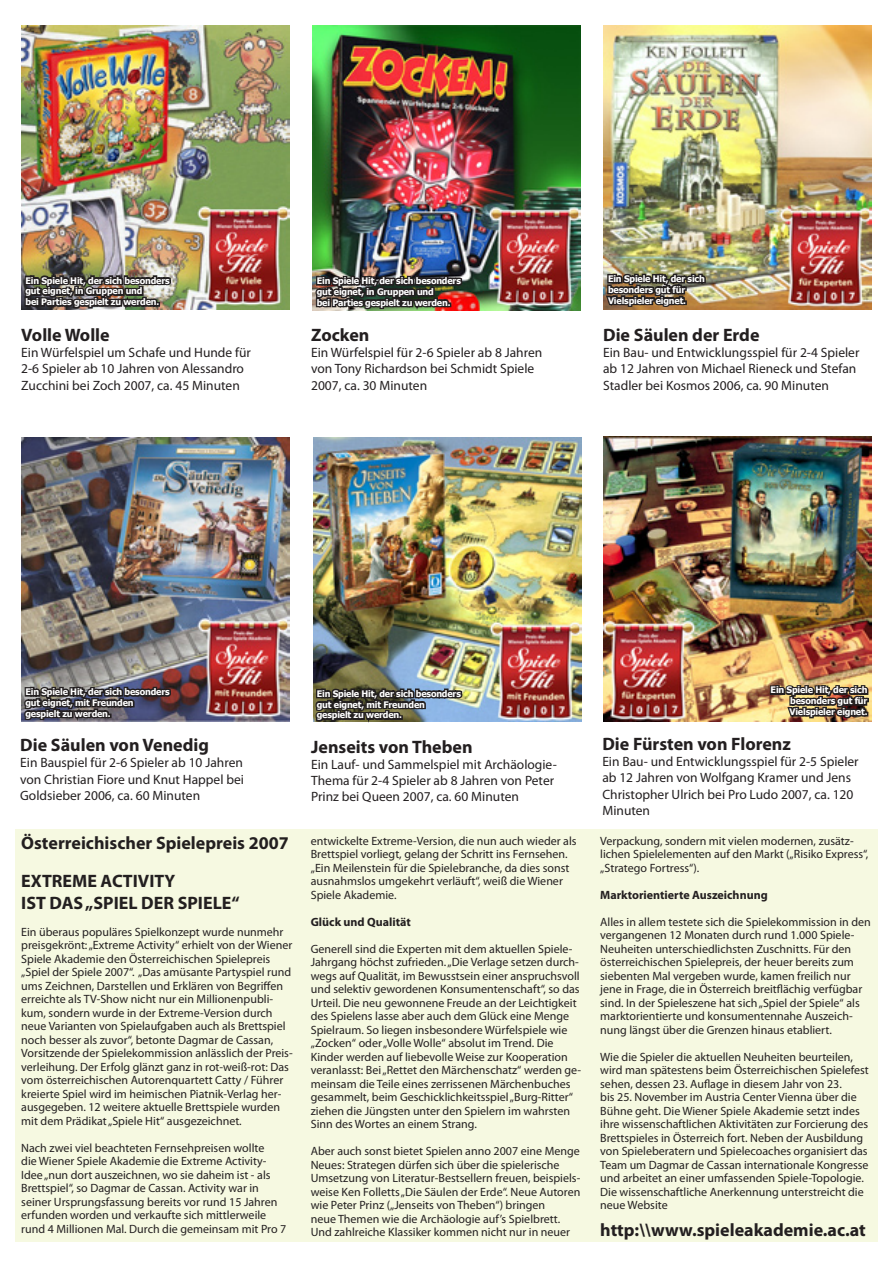
<style>
.page{position:relative;width:893px;height:1263px;background:#fff}
.page>*{position:absolute;margin:0;border:0;box-sizing:border-box;transform-origin:0 0}
.t1{font:700 18px/21.6px "Myriad Pro";color:#231f20}
.t2{font:13.5px/16.2px "Myriad Pro";color:#231f20}
.t3{font:12px/13.5px "Myriad Pro";color:#231f20}
.t4{font:700 12px "Myriad Pro";color:#231f20}
.t5{font:700 9px/10.8px "Tahoma";letter-spacing:-.02em;color:#fff;text-align:right}
</style>
<div class="page">
<img style="left:21px;top:26px;width:268px;height:284px">
<img style="left:313px;top:26px;width:267px;height:284px">
<img style="left:604px;top:26px;width:268px;height:284px">
<img style="left:21px;top:437px;width:268px;height:284px">
<img style="left:313px;top:437px;width:268px;height:284px">
<img style="left:604px;top:437px;width:268px;height:284px">
<img style="left:313px;top:274px;width:152px;height:37px">
<img style="left:768px;top:683px;width:103px;height:39px">
<svg style="left:22px;top:685px;width:152px;height:37px;background:#443f4a"></svg>
<svg style="left:313px;top:687px;width:152px;height:36px;background:#515657"></svg>
<img style="left:22px;top:273px;width:152px;height:37px">
<img style="left:604px;top:272px;width:103px;height:38px">
<div style="left:15px;top:829px;width:862px;height:413px;background:#f6f9e1"></div>
<p class="t5" style="left:26px;top:274px;width:146px">Ein Spiele Hit, der sich besonders</p>
<p class="t5" style="left:26px;top:285px;width:119px">gut eignet, in Gruppen und</p>
<p class="t5" style="left:26px;top:296px;width:135px">bei Parties gespielt zu werden.</p>
<p class="t1" style="left:21px;top:323px;width:90px">Volle Wolle</p>
<p class="t2" style="left:21px;top:344px;width:231px">Ein Würfelspiel um Schafe und Hunde für<br>2-6 Spieler ab 10 Jahren von Alessandro<br>Zucchini bei Zoch 2007, ca. 45 Minuten</p>
<p class="t5" style="left:317px;top:275px;width:146px">Ein Spiele Hit, der sich besonders</p>
<p class="t5" style="left:317px;top:286px;width:119px">gut eignet, in Gruppen und</p>
<p class="t5" style="left:317px;top:296px;width:135px">bei Parties gespielt zu werden.</p>
<p class="t1" style="left:311px;top:323px;width:60px">Zocken</p>
<p class="t2" style="left:311px;top:344px;width:233px">Ein Würfelspiel für 2-6 Spieler ab 8 Jahren von Tony Richardson bei Schmidt Spiele<br>2007, ca. 30 Minuten</p>
<p class="t5" style="left:608px;top:273px;width:98px;text-align:left">Ein Spiele Hit, der sich besonders gut für</p>
<p class="t5" style="left:608px;top:294px;width:79px">Vielspieler eignet.</p>
<p class="t1" style="left:603px;top:323px;width:158px">Die Säulen der Erde</p>
<p class="t2" style="left:603px;top:344px;width:258px">Ein Bau- und Entwicklungsspiel für 2-4 Spieler ab 12 Jahren von Michael Rieneck und Stefan<br>Stadler bei Kosmos 2006, ca. 90 Minuten</p>
<p class="t5" style="left:26px;top:686px;width:146px">Ein Spiele Hit, der sich besonders</p>
<p class="t5" style="left:26px;top:697px;width:110px">gut eignet, mit Freunden</p>
<p class="t5" style="left:26px;top:707px;width:87px">gespielt zu werden.</p>
<p class="t1" style="left:20px;top:734px;width:190px">Die Säulen von Venedig</p>
<p class="t2" style="left:20px;top:754px;width:225px;text-align:justify">Ein Bauspiel für 2-6 Spieler ab 10 Jahren von Christian Fiore und Knut Happel bei Goldsieber 2006, ca. 60 Minuten</p>
<p class="t1" style="left:21px;top:832px;width:269px">Österreichischer Spielepreis 2007</p>
<p class="t1" style="left:21px;top:869px;width:220px">EXTREME ACTIVITY<br>IST DAS „SPIEL DER SPIELE“</p>
<p class="t3" style="left:21px;top:924px;width:273px">Ein überaus populäres Spielkonzept wurde nunmehr preisgekrönt: „Extreme Activity“ erhielt von der Wiener Spiele Akademie den Österreichischen Spielepreis „Spiel der Spiele 2007“. „Das amüsante Partyspiel rund ums Zeichnen, Darstellen und Erklären von Begriffen erreichte als TV-Show nicht nur ein Millionenpubli&shy;kum, sondern wurde in der Extreme-Version durch neue Varianten von Spielaufgaben auch als Brettspiel noch besser als zuvor“, betonte Dagmar de Cassan, Vorsitzende der Spielekommission anlässlich der Preis&shy;verleihung. Der Erfolg glänzt ganz in rot-weiß-rot: Das vom österreichischen Autorenquartett Catty / Führer kreierte Spiel wird im heimischen Piatnik-Verlag her&shy;ausgegeben. 12 weitere aktuelle Brettspiele wurden mit dem Prädikat „Spiele Hit“ ausgezeichnet.</p>
<p class="t3" style="left:21px;top:1140px;width:267px">Nach zwei viel beachteten Fernsehpreisen wollte<br>die Wiener Spiele Akademie die Extreme Activity-Idee „nun dort auszeichnen, wo sie daheim ist - als Brettspiel“, so Dagmar de Cassan. Activity war in seiner Ursprungsfassung bereits vor rund 15 Jahren erfunden worden und verkaufte sich mittlerweile rund 4 Millionen Mal. Durch die gemeinsam mit Pro 7</p>
<p class="t5" style="left:317px;top:688px;width:146px">Ein Spiele Hit, der sich besonders</p>
<p class="t5" style="left:317px;top:698px;width:110px">gut eignet, mit Freunden</p>
<p class="t5" style="left:317px;top:709px;width:87px">gespielt zu werden.</p>
<p class="t1" style="left:311px;top:735px;width:163px">Jenseits von Theben</p>
<p class="t2" style="left:311px;top:756px;width:247px">Ein Lauf- und Sammelspiel mit Archäologie-<br>Thema für 2-4 Spieler ab 8 Jahren von Peter<br>Prinz bei Queen 2007, ca. 60 Minuten</p>
<p class="t3" style="left:311px;top:834px;width:267px">entwickelte Extreme-Version, die nun auch wieder als Brettspiel vorliegt, gelang der Schritt ins Fernsehen. „Ein Meilenstein für die Spielebranche, da dies sonst ausnahmslos umgekehrt verläuft“, weiß die Wiener Spiele Akademie.</p>
<p class="t4" style="left:311px;top:914px;width:102px">Glück und Qualität</p>
<p class="t3" style="left:311px;top:942px;width:272px">Generell sind die Experten mit dem aktuellen Spiele-Jahrgang höchst zufrieden. „Die Verlage setzen durch&shy;wegs auf Qualität, im Bewusstsein einer anspruchsvoll und selektiv gewordenen Konsumentenschaft“, so das Urteil. Die neu gewonnene Freude an der Leichtigkeit des Spielens lasse aber auch dem Glück eine Menge Spielraum. So liegen insbesondere Würfelspiele wie „Zocken“ oder „Volle Wolle“ absolut im Trend. Die Kinder werden auf liebevolle Weise zur Kooperation veranlasst: Bei „Rettet den Märchenschatz“ werden ge&shy;meinsam die Teile eines zerrissenen Märchenbuches gesammelt, beim Geschicklichkeitsspiel „Burg-Ritter“ ziehen die Jüngsten unter den Spielern im wahrsten Sinn des Wortes an einem Strang.</p>
<p class="t3" style="left:311px;top:1144px;width:271px">Aber auch sonst bietet Spielen anno 2007 eine Menge Neues: Strategen dürfen sich über die spielerische Umsetzung von Literatur-Bestsellern freuen, beispiels&shy;weise Ken Folletts „Die Säulen der Erde“. Neue Autoren wie Peter Prinz („Jenseits von Theben“) bringen<br>neue Themen wie die Archäologie auf’s Spielbrett.<br>Und zahlreiche Klassiker kommen nicht nur in neuer</p>
<p class="t5" style="left:771px;top:684px;width:98px">Ein Spiele Hit, der sich besonders gut für</p>
<p class="t5" style="left:789px;top:706px;width:79px">Vielspieler eignet.</p>
<p class="t1" style="left:602px;top:732px;width:190px">Die Fürsten von Florenz</p>
<p class="t2" style="left:602px;top:753px;width:258px">Ein Bau- und Entwicklungsspiel für 2-5 Spieler ab 12 Jahren von Wolfgang Kramer und Jens Christopher Ulrich bei Pro Ludo 2007, ca. 120<br>Minuten</p>
<p class="t3" style="left:600px;top:834px;width:270px">Verpackung, sondern mit vielen modernen, zusätz&shy;lichen Spielelementen auf den Markt („Risiko Express“, „Stratego Fortress“).</p>
<p class="t4" style="left:600px;top:887px;width:169px">Marktorientierte Auszeichnung</p>
<p class="t3" style="left:600px;top:915px;width:272px">Alles in allem testete sich die Spielekommission in den vergangenen 12 Monaten durch rund 1.000 Spiele-Neuheiten unterschiedlichsten Zuschnitts. Für den österreichischen Spielepreis, der heuer bereits zum siebenten Mal vergeben wurde, kamen freilich nur jene in Frage, die in Österreich breitflächig verfügbar sind. In der Spieleszene hat sich „Spiel der Spiele“ als marktorientierte und konsumentennahe Auszeich&shy;nung längst über die Grenzen hinaus etabliert.</p>
<p class="t3" style="left:600px;top:1050px;width:270px">Wie die Spieler die aktuellen Neuheiten beurteilen, wird man spätestens beim Österreichischen Spielefest sehen, dessen 23. Auflage in diesem Jahr von 23.<br>bis 25. November im Austria Center Vienna über die Bühne geht. Die Wiener Spiele Akademie setzt indes ihre wissenschaftlichen Aktivitäten zur Forcierung des Brettspieles in Österreich fort. Neben der Ausbildung von Spieleberatern und Spielecoaches organisiert das Team um Dagmar de Cassan internationale Kongresse und arbeitet an einer umfassenden Spiele-Topologie.<br>Die wissenschaftliche Anerkennung unterstreicht die neue Website</p>
<p class="t1" style="left:600px;top:1219px;width:267px">http:\\www.spieleakademie.ac.at</p>
</div>
